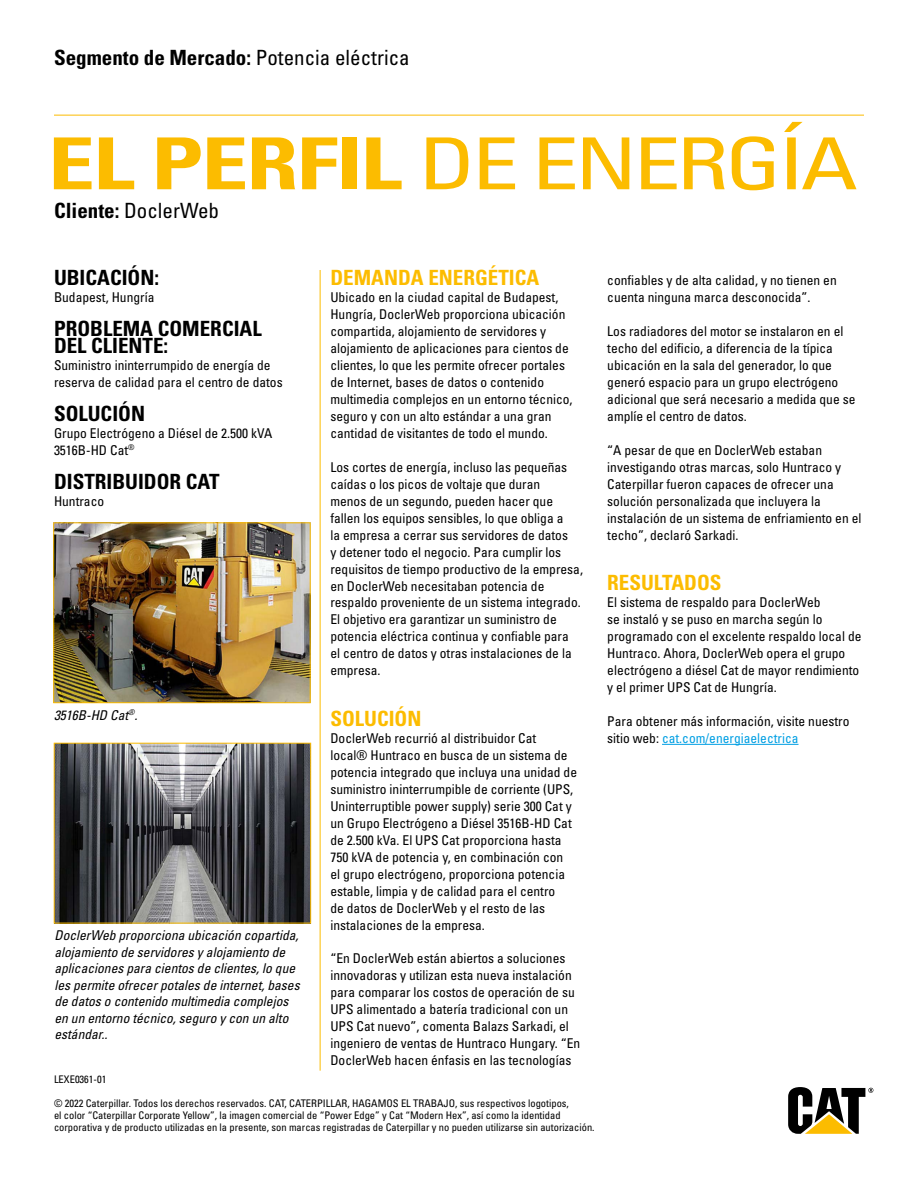
<style>
.page{position:relative;width:918px;height:1188px;background:#fff}
.page>*{position:absolute;margin:0;border:0;box-sizing:border-box;transform-origin:0 0}
.t1{font:condensed 71.7px "Univers LT Std";letter-spacing:-.04em;color:#fcbc00;scale:1.3 1}
.t2{font:700 condensed 21px/17px "Univers LT Std";color:#000}
.t3{font:700 condensed 21px "Univers LT Std";color:#fcbc00}
.t4{font:condensed 21px "Univers LT Std";color:#000}
.t5{font:condensed 13.5px/17px "Univers LT Std";color:#000}
.t6{font:italic condensed 13.5px/16.5px "Univers";color:#000}
.t7{font:condensed 10.5px/12px "Univers LT Std";color:#000}
.s1{font-weight:400}
.s2{font-weight:700}
.s3{color:#009fe3}
</style>
<div class="page">
<img style="left:56px;top:525px;width:252px;height:176px">
<div style="left:54px;top:523px;width:256px;height:180px;border:1px solid #fcbc00"></div>
<hr style="left:662px;top:744px;width:137px;height:1px;background:#009fe3">
<hr style="left:320px;top:270px;width:1px;height:801px;background:#fcbc00">
<hr style="left:54px;top:115px;width:810px;height:1px;background:#fcbc00">
<img style="left:56px;top:745px;width:253px;height:176px">
<div style="left:54px;top:743px;width:257px;height:180px;border:1px solid #fcbc00"></div>
<svg style="left:788px;top:1087px;width:85px;height:47px"></svg>
<h2 class="t2" style="left:54px;top:49px;width:357px">Segmento de Mercado: <span class="s1">Potencia eléctrica</span></h2>
<h1 class="t1" style="left:48px;top:118px;width:625px"><span class="s2">EL PERFIL</span> DE ENERGÍA</h1>
<h2 class="t4" style="left:54px;top:197px;width:167px"><span class="s2">Cliente:</span> DoclerWeb</h2>
<h2 class="t3" style="left:330px;top:265px;width:210px">DEMANDA ENERGÉTICA</h2>
<p class="t5" style="left:330px;top:289px;width:244px">Ubicado en la ciudad capital de Budapest, Hungría, DoclerWeb proporciona ubicación compartida, alojamiento de servidores y alojamiento de aplicaciones para cientos de clientes, lo que les permite ofrecer portales de Internet, bases de datos o contenido multimedia complejos en un entorno técnico, seguro y con un alto estándar a una gran cantidad de visitantes de todo el mundo.</p>
<p class="t5" style="left:330px;top:458px;width:254px">Los cortes de energía, incluso las pequeñas caídas o los picos de voltaje que duran<br>menos de un segundo, pueden hacer que fallen los equipos sensibles, lo que obliga a<br>la empresa a cerrar sus servidores de datos<br>y detener todo el negocio. Para cumplir los requisitos de tiempo productivo de la empresa, en DoclerWeb necesitaban potencia de respaldo proveniente de un sistema integrado.<br>El objetivo era garantizar un suministro de potencia eléctrica continua y confiable para<br>el centro de datos y otras instalaciones de la empresa.</p>
<h2 class="t3" style="left:330px;top:706px;width:93px">SOLUCIÓN</h2>
<p class="t5" style="left:330px;top:730px;width:248px">DoclerWeb recurrió al distribuidor Cat<br>local® Huntraco en busca de un sistema de potencia integrado que incluya una unidad de suministro ininterrumpible de corriente (UPS, Uninterruptible power supply) serie 300 Cat y un Grupo Electrógeno a Diésel 3516B-HD Cat de 2.500 kVa. El UPS Cat proporciona hasta 750 kVA de potencia y, en combinación con<br>el grupo electrógeno, proporciona potencia estable, limpia y de calidad para el centro<br>de datos de DoclerWeb y el resto de las instalaciones de la empresa.</p>
<p class="t5" style="left:330px;top:950px;width:251px">“En DoclerWeb están abiertos a soluciones innovadoras y utilizan esta nueva instalación para comparar los costos de operación de su UPS alimentado a batería tradicional con un UPS Cat nuevo”, comenta Balazs Sarkadi, el ingeniero de ventas de Huntraco Hungary. “En DoclerWeb hacen énfasis en las tecnologías</p>
<h2 class="t2" style="left:54px;top:269px;width:107px">UBICACIÓN:</h2>
<p class="t5" style="left:54px;top:289px;width:102px">Budapest, Hungría</p>
<h2 class="t2" style="left:54px;top:320px;width:209px">PROBLEMA COMERCIAL<br>DEL CLIENTE:</h2>
<p class="t5" style="left:54px;top:357px;width:230px">Suministro ininterrumpido de energía de reserva de calidad para el centro de datos</p>
<h2 class="t2" style="left:54px;top:405px;width:93px">SOLUCIÓN</h2>
<p class="t5" style="left:54px;top:424px;width:220px">Grupo Electrógeno a Diésel de 2.500 kVA<br>3516B-HD Cat<sup>®</sup></p>
<h2 class="t2" style="left:54px;top:473px;width:167px">DISTRIBUIDOR CAT</h2>
<p class="t5" style="left:54px;top:492px;width:52px">Huntraco</p>
<p class="t6" style="left:54px;top:707px;width:85px">3516B-HD Cat<sup>®</sup>.</p>
<p class="t6" style="left:54px;top:927px;width:247px">DoclerWeb proporciona ubicación copartida, alojamiento de servidores y alojamiento de aplicaciones para cientos de clientes, lo que les permite ofrecer potales de internet, bases de datos o contenido multimedia complejos en un entorno técnico, seguro y con un alto estándar..</p>
<p class="t7" style="left:54px;top:1073px;width:54px">LEXE0361-01</p>
<p class="t7" style="left:54px;top:1097px;width:542px">© 2022 Caterpillar. Todos los derechos reservados. CAT, CATERPILLAR, HAGAMOS EL TRABAJO, sus respectivos logotipos,<br>el color “Caterpillar Corporate Yellow”, la imagen comercial de “Power Edge” y Cat “Modern Hex”, así como la identidad corporativa y de producto utilizadas en la presente, son marcas registradas de Caterpillar y no pueden utilizarse sin autorización.</p>
<p class="t5" style="left:607px;top:272px;width:231px">confiables y de alta calidad, y no tienen en cuenta ninguna marca desconocida”.</p>
<p class="t5" style="left:607px;top:323px;width:250px">Los radiadores del motor se instalaron en el techo del edificio, a diferencia de la típica ubicación en la sala del generador, lo que generó espacio para un grupo electrógeno adicional que será necesario a medida que se amplíe el centro de datos.</p>
<p class="t5" style="left:607px;top:441px;width:256px">“A pesar de que en DoclerWeb estaban investigando otras marcas, solo Huntraco y Caterpillar fueron capaces de ofrecer una solución personalizada que incluyera la instalación de un sistema de enfriamiento en el techo”, declaró Sarkadi.</p>
<h2 class="t3" style="left:607px;top:570px;width:116px">RESULTADOS</h2>
<p class="t5" style="left:607px;top:594px;width:256px">El sistema de respaldo para DoclerWeb<br>se instaló y se puso en marcha según lo programado con el excelente respaldo local de Huntraco. Ahora, DoclerWeb opera el grupo electrógeno a diésel Cat de mayor rendimiento y el primer UPS Cat de Hungría.</p>
<p class="t5" style="left:607px;top:713px;width:244px">Para obtener más información, visite nuestro sitio web: <span class="s3">cat.com/energiaelectrica</span></p>
</div>
